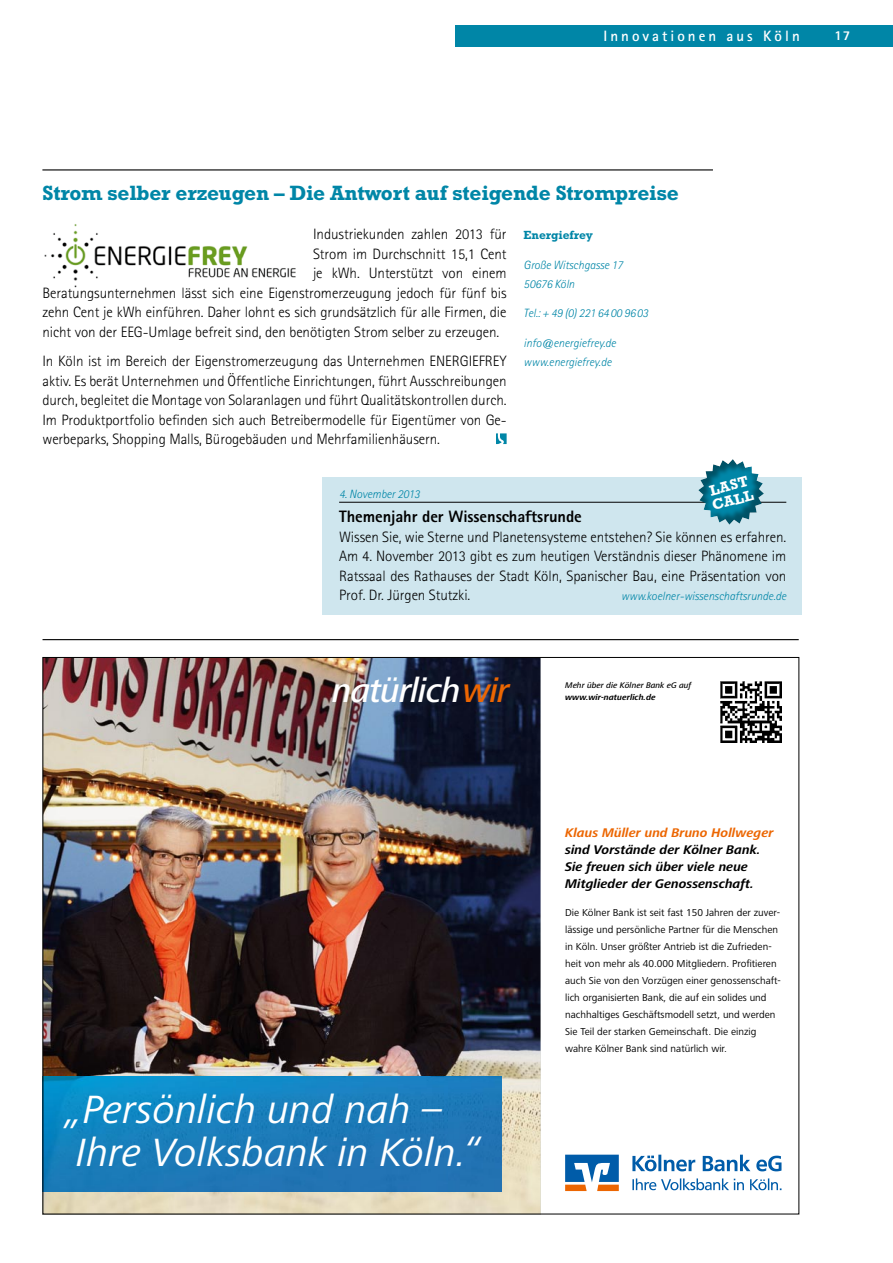
<style>
.page{position:relative;width:893px;height:1263px;background:#fff}
.page>*{position:absolute;margin:0;border:0;box-sizing:border-box;transform-origin:0 0}
.t1{font:italic 40.8px/43.3px "Frutiger Next LT";color:#fff}
.t2{font:italic 500 35.1px "Frutiger Next LT";letter-spacing:-.03em;color:#fff}
.t3{font:700 21px "Rockwell";letter-spacing:-.01em;color:#0086a7}
.t4{font:800 16.5px "Rotis Sans Serif";letter-spacing:-.005em;color:#000}
.t5{font:300 15px/19.5px "Rotis Sans Serif";letter-spacing:-.005em;color:#000;text-align:justify}
.t6{font:700 15px "Rotis Sans Serif";letter-spacing:.2em;color:#fff}
.t7{font:700 15px/15px "Rockwell";color:#fff}
.t8{font:800 13.5px "Rotis Sans Serif";color:#fff}
.t9{font:italic 700 13.05px/17px "Frutiger Next LT";color:#000}
.t10{font:italic 700 13.05px "Frutiger Next LT";color:#ec6602}
.t11{font:italic 300 12px/19.5px "Rotis Sans Serif";letter-spacing:-.005em;color:#0086a7}
.t12{font:700 12px "Rockwell";letter-spacing:-.005em;color:#0086a7}
.t13{font:10.35px/17px "Frutiger Next LT";color:#000}
.t14{font:italic 500 8.4px "Frutiger Next LT";color:#000}
.t15{font:italic 700 8.4px "Frutiger Next LT";color:#000}
.s1{color:#ec6602}
</style>
<div class="page">
<div style="left:455px;top:26px;width:438px;height:21px;background:#0086a7"></div>
<svg style="left:496px;top:433px;width:11px;height:11px"></svg>
<hr style="left:42px;top:169px;width:671px;height:1px;background:#000">
<img style="left:44px;top:224px;width:252px;height:64px">
<div style="left:322px;top:478px;width:479px;height:137px;background:#cfe6ee"></div>
<hr style="left:339px;top:502px;width:447px;height:1px;background:#000">
<svg style="left:688px;top:459px;width:85px;height:66px"></svg>
<img style="left:45px;top:659px;width:495px;height:553px">
<svg style="left:565px;top:1155px;width:216px;height:36px"></svg>
<img style="left:45px;top:1077px;width:456px;height:114px">
<img style="left:720px;top:681px;width:61px;height:62px">
<hr style="left:43px;top:639px;width:756px;height:1px;background:#000">
<p class="t6" style="left:604px;top:27px;width:198px">Innovationen aus Köln</p>
<p class="t8" style="left:834px;top:27px;width:18px">17</p>
<h3 class="t3" style="left:42px;top:181px;width:638px">Strom selber erzeugen – Die Antwort auf steigende Strompreise</h3>
<p class="t12" style="left:524px;top:228px;width:71px">Energiefrey</p>
<p class="t11" style="left:524px;top:255px;width:101px">Große Witschgasse 17<br>50676 Köln</p>
<p class="t11" style="left:524px;top:304px;width:126px">Tel.: + 49 (0) 221 6400 9603</p>
<p class="t11" style="left:524px;top:333px;width:94px">info@energiefrey.de www.energiefrey.de</p>
<p class="t5" style="left:313px;top:224px;width:195px">Industriekunden zahlen 2013 für</p>
<p class="t5" style="left:313px;top:244px;width:195px">Strom im Durchschnitt 15,1 Cent</p>
<p class="t5" style="left:313px;top:263px;width:195px">je kWh. Unterstützt von einem</p>
<p class="t5" style="left:42px;top:283px;width:466px">Beratungsunternehmen lässt sich eine Eigenstromerzeugung jedoch für fünf bis</p>
<p class="t5" style="left:42px;top:302px;width:466px">zehn Cent je kWh einführen. Daher lohnt es sich grundsätzlich für alle Firmen, die</p>
<p class="t5" style="left:42px;top:322px;width:458px">nicht von der EEG-Umlage befreit sind, den benötigten Strom selber zu erzeugen.</p>
<p class="t5" style="left:42px;top:351px;width:466px">In Köln ist im Bereich der Eigenstromerzeugung das Unternehmen ENERGIEFREY aktiv. Es berät Unternehmen und Öffentliche Einrichtungen, führt Ausschreibungen durch, begleitet die Montage von Solaranlagen und führt Qualitätskontrollen durch.<br>Im Produktportfolio befinden sich auch Betreibermodelle für Eigentümer von Ge&shy;werbeparks, Shopping Malls, Bürogebäuden und Mehrfamilienhäusern.</p>
<p class="t7" style="left:706px;top:484px;width:22px;rotate:-15deg">Last<br>Call</p>
<p class="t11" style="left:339px;top:484px;width:82px">4. November 2013</p>
<p class="t4" style="left:339px;top:506px;width:244px">Themenjahr der Wissenschaftsrunde</p>
<p class="t5" style="left:339px;top:527px;width:449px">Wissen Sie, wie Sterne und Planetensysteme entstehen? Sie können es erfahren.<br>Am 4. November 2013 gibt es zum heutigen Verständnis dieser Phänomene im Ratssaal des Rathauses der Stadt Köln, Spanischer Bau, eine Präsentation von Prof. Dr. Jürgen Stutzki.</p>
<p class="t11" style="left:621px;top:586px;width:167px">www.koelner-wissenschaftsrunde.de</p>
<h2 class="t2" style="left:332px;top:670px;width:179px">natürlich <span class="s1">wir</span></h2>
<h1 class="t1" style="left:65px;top:1087px;width:418px">„Persönlich und nah –<br>Ihre Volksbank in Köln.“</h1>
<p class="t14" style="left:565px;top:680px;width:128px">Mehr über die Kölner Bank eG auf</p>
<p class="t15" style="left:565px;top:692px;width:92px">www.wir-natuerlich.de</p>
<p class="t10" style="left:565px;top:825px;width:210px">Klaus Müller und Bruno Hollweger</p>
<p class="t9" style="left:565px;top:841px;width:197px">sind Vorstände der Kölner Bank.<br>Sie freuen sich über viele neue<br>Mitglieder der Genossenschaft.</p>
<p class="t13" style="left:565px;top:904px;width:217px">Die Kölner Bank ist seit fast 150 Jahren der zuver&shy;lässige und persönliche Partner für die Menschen in Köln. Unser größter Antrieb ist die Zufrieden&shy;heit von mehr als 40.000 Mitgliedern. Profitieren auch Sie von den Vorzügen einer genossenschaft&shy;lich organisierten Bank, die auf ein solides und nachhaltiges Geschäftsmodell setzt, und werden Sie Teil der starken Gemeinschaft. Die einzig wahre Kölner Bank sind natürlich wir.</p>
</div>
